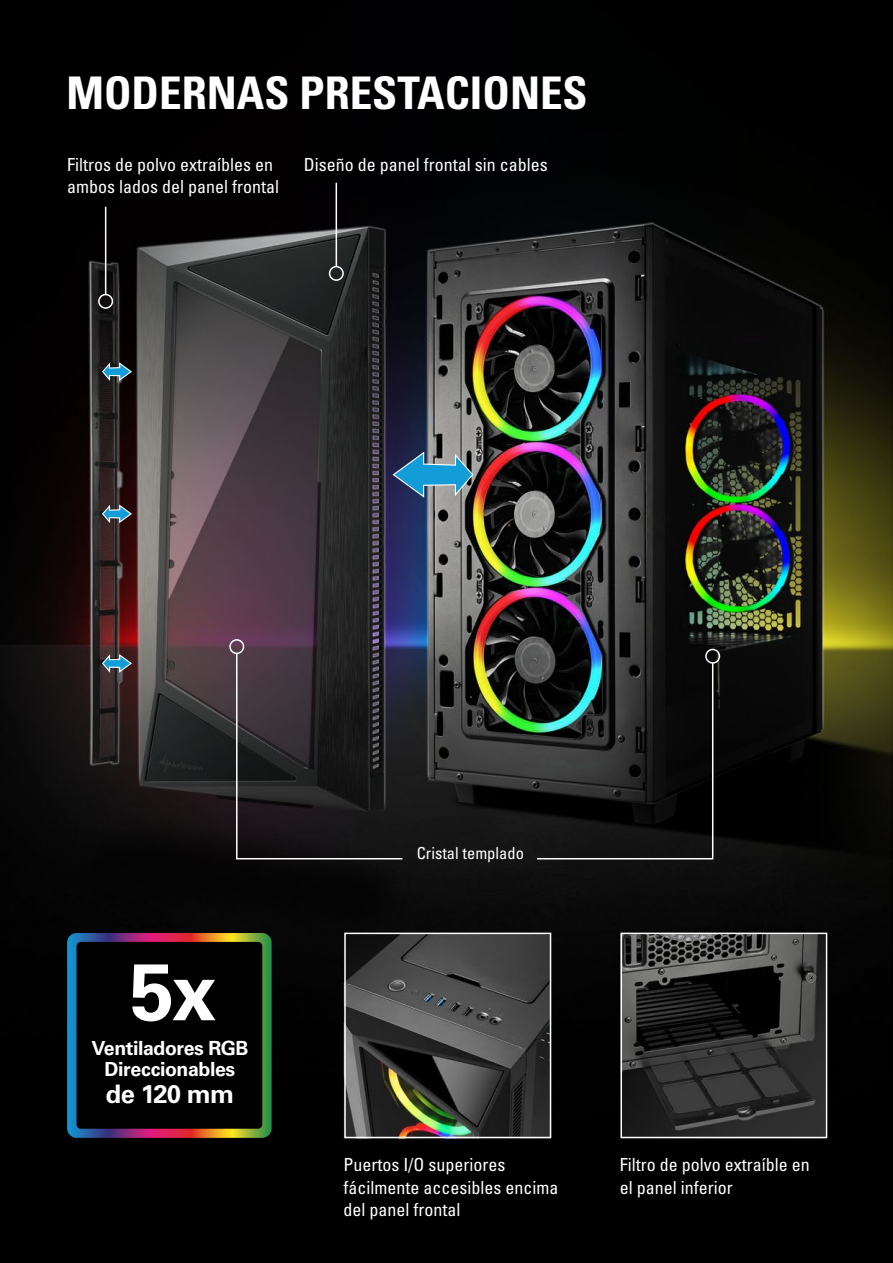
<style>
.page{position:relative;width:893px;height:1263px;background:#fff}
.page>*{position:absolute;margin:0;border:0;box-sizing:border-box;transform-origin:0 0}
.t1{font:700 79.95px "Univers";color:#fff}
.t2{font:700 condensed 45px "Univers";color:#fff}
.t3{font:700 25.5px "Univers";letter-spacing:-.03em;color:#fff}
.t4{font:700 19.5px/21px "Univers";letter-spacing:-.02em;color:#fff;text-align:center}
.t5{font:condensed 18px/22.5px "Univers";color:#fff}
.t6{font:condensed 16.5px "Univers";color:#fff}
</style>
<div class="page">
<img style="left:0;top:0;width:893px;height:1263px">
<svg style="left:67px;top:933px;width:205px;height:205px;background:#5e736e"></svg>
<div style="left:77px;top:942px;width:185px;height:187px;background:#010101;border-radius:4px"></div>
<svg style="left:393px;top:452px;width:80px;height:46px;background:#4881a2"></svg>
<svg style="left:102px;top:504px;width:30px;height:19px"></svg>
<svg style="left:102px;top:654px;width:30px;height:19px"></svg>
<svg style="left:102px;top:362px;width:30px;height:19px"></svg>
<div style="left:329px;top:266px;width:15px;height:15px;border:2px solid #fff;border-radius:50%"></div>
<div style="left:229px;top:639px;width:15px;height:15px;border:2px solid #fff;border-radius:50%"></div>
<div style="left:705px;top:649px;width:15px;height:15px;border:2px solid #fff;border-radius:50%"></div>
<div style="left:98px;top:294px;width:15px;height:15px;border:2px solid #fff;border-radius:50%"></div>
<hr style="left:105px;top:207px;width:1px;height:88px;background:#fff">
<hr style="left:336px;top:183px;width:1px;height:84px;background:#fff">
<svg style="left:235px;top:652px;width:169px;height:208px;background:#272428"></svg>
<svg style="left:536px;top:661px;width:178px;height:199px;background:#1c2121"></svg>
<div style="left:344px;top:933px;width:207px;height:205px;border:2px solid #fff"></div>
<div style="left:620px;top:933px;width:207px;height:205px;border:2px solid #fff"></div>
<h2 class="t2" style="left:66px;top:65px;width:523px">MODERNAS PRESTACIONES</h2>
<p class="t5" style="left:67px;top:153px;width:207px">Filtros de polvo extraíbles en</p>
<p class="t5" style="left:304px;top:153px;width:245px">Diseño de panel frontal sin cables</p>
<p class="t5" style="left:67px;top:175px;width:213px">ambos lados del panel frontal</p>
<h1 class="t1" style="left:130px;top:945px;width:88px">5x</h1>
<p class="t4" style="left:91px;top:1038px;width:159px">Ventiladores RGB<br>Direccionables</p>
<h3 class="t3" style="left:106px;top:1079px;width:130px">de 120 mm</h3>
<p class="t6" style="left:417px;top:842px;width:109px">Cristal templado</p>
<p class="t5" style="left:343px;top:1153px;width:216px">Puertos I/O superiores fácilmente accesibles encima del panel frontal</p>
<p class="t5" style="left:620px;top:1153px;width:191px">Filtro de polvo extraíble en el panel inferior</p>
</div>
